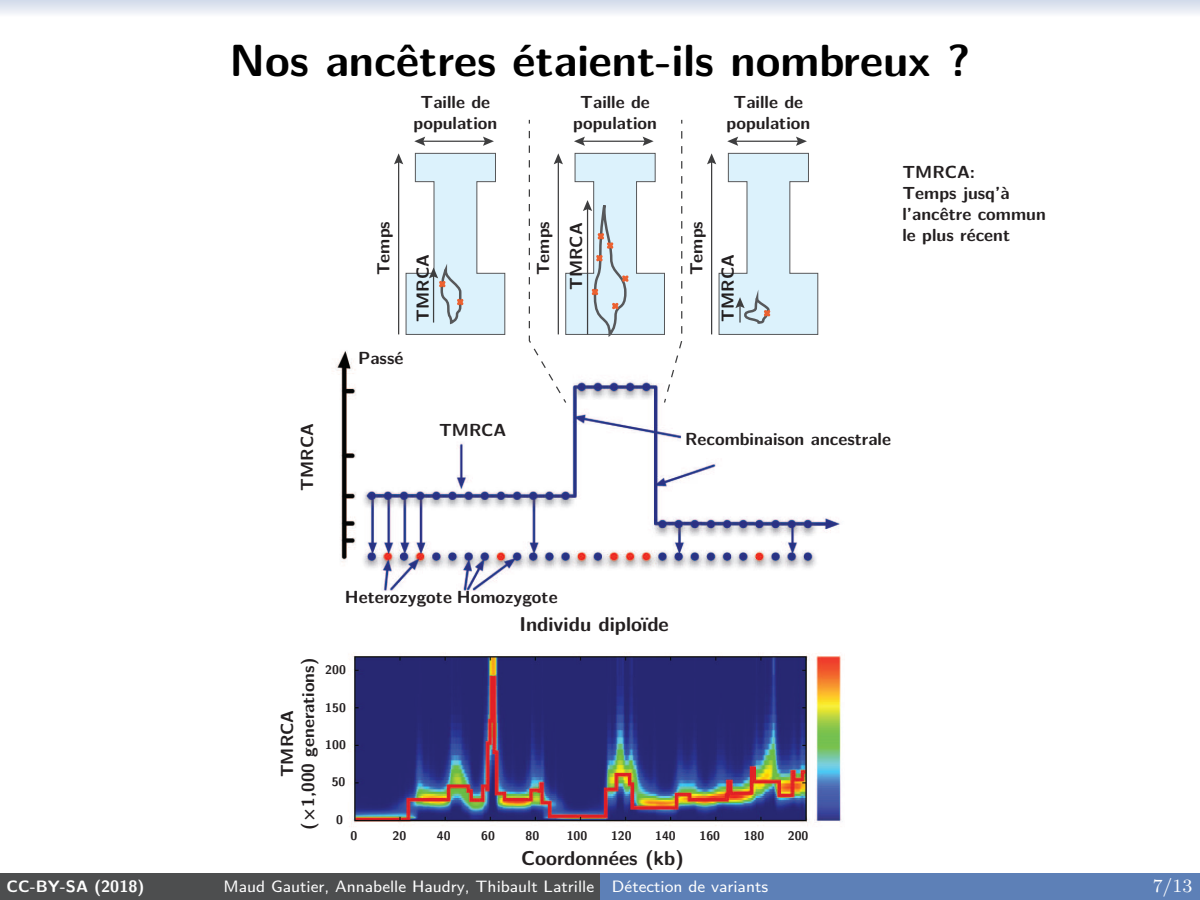
<style>
.page{position:relative;width:1200px;height:900px;background:#fff}
.page>*{position:absolute;margin:0;border:0;box-sizing:border-box;transform-origin:0 0}
.Page_number{font:700 45px "LM Sans 10";color:#000}
.t1{font:700 20px "LM Sans 10";color:#231f20}
.t2{font:18.75px "LM Roman 8";color:#fff}
.t3{font:700 17.5px/21px "LM Sans 10";color:#231f20;text-align:center}
.t4{font:16.5px "LM Sans 8";color:#fff}
.t5{font:700 16.5px "LM Sans 10";color:#fff}
.t6{font:700 12.5px "LM Sans 10";color:#231f20}
</style>
<div class="page">
<div style="left:0;top:874px;width:600px;height:26px;background:#4d4e4f"></div>
<div style="left:600px;top:874px;width:600px;height:26px;background:#5d80b7"></div>
<svg style="left:0;top:0;width:1200px;height:14px"></svg>
<img style="left:336px;top:325px;width:504px;height:266px">
<img style="left:348px;top:652px;width:495px;height:175px">
<hr style="left:422px;top:141px;width:64px;height:1px;background:#3e3e3f">
<svg style="left:414px;top:137px;width:11px;height:9px"></svg>
<svg style="left:483px;top:137px;width:11px;height:9px"></svg>
<svg style="left:394px;top:153px;width:111px;height:182px"></svg>
<hr style="left:735px;top:141px;width:64px;height:1px;background:#3e3e3f">
<svg style="left:727px;top:137px;width:11px;height:9px"></svg>
<svg style="left:796px;top:137px;width:11px;height:9px"></svg>
<svg style="left:707px;top:153px;width:111px;height:182px"></svg>
<svg style="left:528px;top:130px;width:155px;height:274px"></svg>
<p class="Page_number" style="left:229px;top:25px;width:743px">Nos ancêtres étaient-ils nombreux ?</p>
<p class="t3" style="left:295px;top:491px;width:69px;rotate:-90deg">TMRCA</p>
<p class="t3" style="left:414px;top:90px;width:85px">Taille de population</p>
<p class="t3" style="left:372px;top:275px;width:56px;rotate:-90deg">Temps</p>
<p class="t3" style="left:358px;top:346px;width:47px">Passé</p>
<p class="t3" style="left:411px;top:322px;width:69px;rotate:-90deg">TMRCA</p>
<p class="t3" style="left:439px;top:418px;width:69px">TMRCA</p>
<p class="t3" style="left:573px;top:90px;width:85px">Taille de population</p>
<p class="t3" style="left:727px;top:90px;width:85px">Taille de population</p>
<p class="t3" style="left:525px;top:290px;width:70px;line-height:33.1px;text-align:right;rotate:-90deg">Temps<br>TMRCA</p>
<p class="t3" style="left:679px;top:322px;width:102px;line-height:31.6px;text-align:left;text-indent:46px;rotate:-90deg">Temps<br>TMRCA</p>
<p class="t3" style="left:902px;top:160px;width:145px;text-align:left">TMRCA:<br>Temps jusq’à l’ancêtre commun le plus récent</p>
<p class="t3" style="left:685px;top:428px;width:207px">Recombinaison ancestrale</p>
<p class="t3" style="left:345px;top:585px;width:214px">Heterozygote Homozygote</p>
<p class="t3" style="left:275px;top:830px;width:173px;rotate:-90deg">TMRCA<br>(×1,000 generations)</p>
<p class="t6" style="left:325px;top:660px;width:22px">200</p>
<p class="t6" style="left:325px;top:697px;width:22px">150</p>
<p class="t6" style="left:325px;top:735px;width:22px">100</p>
<p class="t6" style="left:332px;top:772px;width:15px">50</p>
<p class="t6" style="left:336px;top:810px;width:8px">0</p>
<p class="t1" style="left:519px;top:608px;width:151px">Individu diploïde</p>
<p class="t6" style="left:350px;top:826px;width:8px">0</p>
<p class="t6" style="left:393px;top:826px;width:15px">20</p>
<p class="t6" style="left:437px;top:826px;width:15px">40</p>
<p class="t6" style="left:481px;top:826px;width:15px">60</p>
<p class="t6" style="left:526px;top:826px;width:15px">80</p>
<p class="t6" style="left:567px;top:826px;width:22px">100</p>
<p class="t6" style="left:611px;top:826px;width:22px">120</p>
<p class="t6" style="left:655px;top:826px;width:22px">140</p>
<p class="t6" style="left:699px;top:826px;width:22px">160</p>
<p class="t6" style="left:744px;top:826px;width:22px">180</p>
<p class="t6" style="left:788px;top:826px;width:22px">200</p>
<p class="t1" style="left:521px;top:842px;width:164px">Coordonnées (kb)</p>
<p class="t5" style="left:7px;top:873px;width:139px">CC-BY-SA (2018)</p>
<p class="t4" style="left:224px;top:873px;width:546px">Maud Gautier, Annabelle Haudry, Thibault Latrille Détection de variants</p>
<p class="t2" style="left:1153px;top:871px;width:41px">7/13</p>
</div>
